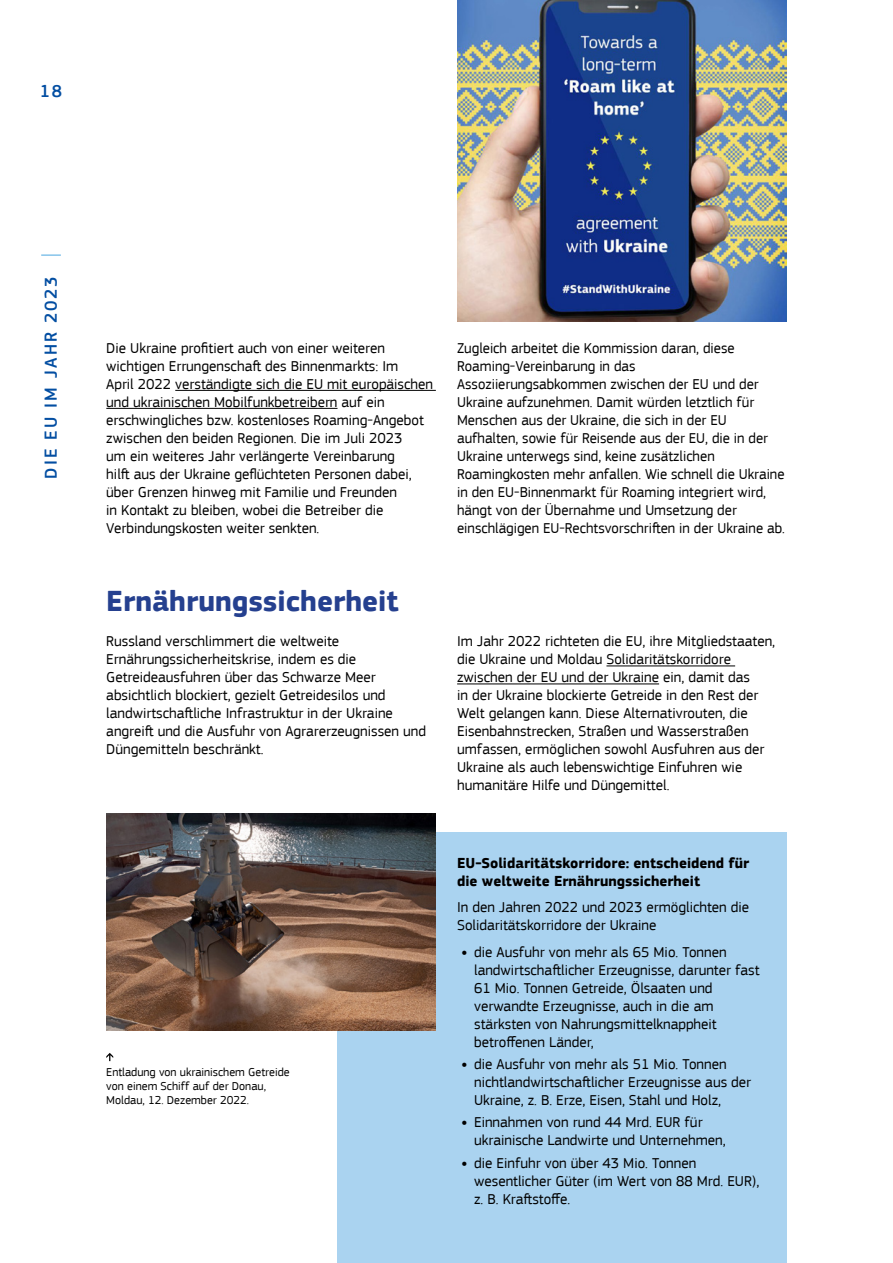
<style>
.page{position:relative;width:893px;height:1263px;background:#fff}
.page>*{position:absolute;margin:0;border:0;box-sizing:border-box;transform-origin:0 0}
.Heading__h2{font:700 30px "EC Square Sans Pro";color:#25408f}
.t1{font:500 18px "EC Square Sans Pro";letter-spacing:.12em;color:#034ea2}
.Body_Text{font:15px/18px "EC Square Sans Pro";color:#000}
.Body_Text-2{font:700 15px/18px "EC Square Sans Pro";color:#000}
.t2{font:12px/14.4px "EC Square Sans Pro";color:#000}
.s1{font-weight:700}
</style>
<div class="page">
<hr style="left:41px;top:254px;width:20px;height:2px;background:#86c4eb">
<div style="left:338px;top:832px;width:449px;height:431px;background:#aad3f0"></div>
<hr style="left:175px;top:390px;width:261px;height:1px;background:#000">
<hr style="left:106px;top:408px;width:231px;height:1px;background:#000">
<hr style="left:606px;top:665px;width:129px;height:1px;background:#000">
<hr style="left:457px;top:683px;width:202px;height:1px;background:#000">
<img style="left:457px;top:0;width:330px;height:321px">
<img style="left:106px;top:813px;width:330px;height:218px">
<svg style="left:106px;top:1053px;width:7px;height:8px"></svg>
<p class="t1" style="left:40px;top:81px;width:24px">18</p>
<p class="t1" style="left:40px;top:479px;width:204px;rotate:-90deg">DIE EU IM JAHR 2023</p>
<p class="Body_Text" style="left:106px;top:339px;width:328px">Die Ukraine profitiert auch von einer weiteren wichtigen Errungenschaft des Binnenmarkts: Im<br>April 2022 verständigte sich die EU mit europäischen und ukrainischen Mobilfunkbetreibern auf ein erschwingliches bzw. kostenloses Roaming-Angebot zwischen den beiden Regionen. Die im Juli 2023<br>um ein weiteres Jahr verlängerte Vereinbarung<br>hilft aus der Ukraine geflüchteten Personen dabei, über Grenzen hinweg mit Familie und Freunden<br>in Kontakt zu bleiben, wobei die Betreiber die Verbindungskosten weiter senkten.</p>
<p class="Body_Text" style="left:457px;top:339px;width:329px">Zugleich arbeitet die Kommission daran, diese Roaming-Vereinbarung in das Assoziierungsabkommen zwischen der EU und der Ukraine aufzunehmen. Damit würden letztlich für Menschen aus der Ukraine, die sich in der EU aufhalten, sowie für Reisende aus der EU, die in der Ukraine unterwegs sind, keine zusätzlichen Roamingkosten mehr anfallen. Wie schnell die Ukraine in den EU-Binnenmarkt für Roaming integriert wird, hängt von der Übernahme und Umsetzung der einschlägigen EU-Rechtsvorschriften in der Ukraine ab.</p>
<h2 class="Heading__h2" style="left:106px;top:583px;width:294px">Ernährungssicherheit</h2>
<p class="Body_Text" style="left:106px;top:633px;width:321px">Russland verschlimmert die weltweite Ernährungssicherheitskrise, indem es die Getreideausfuhren über das Schwarze Meer absichtlich blockiert, gezielt Getreidesilos und landwirtschaftliche Infrastruktur in der Ukraine angreift und die Ausfuhr von Agrarerzeugnissen und Düngemitteln beschränkt.</p>
<p class="Body_Text" style="left:457px;top:633px;width:320px">Im Jahr 2022 richteten die EU, ihre Mitgliedstaaten, die Ukraine und Moldau Solidaritätskorridore zwischen der EU und der Ukraine ein, damit das<br>in der Ukraine blockierte Getreide in den Rest der Welt gelangen kann. Diese Alternativrouten, die Eisenbahnstrecken, Straßen und Wasserstraßen umfassen, ermöglichen sowohl Ausfuhren aus der Ukraine als auch lebenswichtige Einfuhren wie humanitäre Hilfe und Düngemittel.</p>
<p class="t2" style="left:106px;top:1064px;width:185px">Entladung von ukrainischem Getreide von einem Schiff auf der Donau,<br>Moldau, 12. Dezember 2022.</p>
<p class="Body_Text-2" style="left:457px;top:854px;width:294px">EU-Solidaritätskorridore: entscheidend für die weltweite Ernährungssicherheit</p>
<p class="Body_Text" style="left:457px;top:898px;width:294px">In den Jahren 2022 und 2023 ermöglichten die<br>Solidaritätskorridore der Ukraine</p>
<p class="Body_Text" style="left:474px;top:943px;width:287px;text-indent:-13px"><span class="s1">•</span> die Ausfuhr von mehr als 65 Mio. Tonnen landwirtschaftlicher Erzeugnisse, darunter fast 61 Mio. Tonnen Getreide, Ölsaaten und verwandte Erzeugnisse, auch in die am stärksten von Nahrungsmittelknappheit betroffenen Länder,</p>
<p class="Body_Text" style="left:474px;top:1055px;width:279px;text-indent:-13px"><span class="s1">•</span> die Ausfuhr von mehr als 51 Mio. Tonnen nichtlandwirtschaftlicher Erzeugnisse aus der<br>Ukraine, z. B. Erze, Eisen, Stahl und Holz,</p>
<p class="Body_Text" style="left:474px;top:1113px;width:253px;text-indent:-13px"><span class="s1">•</span> Einnahmen von rund 44 Mrd. EUR für ukrainische Landwirte und Unternehmen,</p>
<p class="Body_Text" style="left:474px;top:1154px;width:287px;text-indent:-13px"><span class="s1">•</span> die Einfuhr von über 43 Mio. Tonnen wesentlicher Güter (im Wert von 88 Mrd. EUR), z. B. Kraftstoffe.</p>
</div>
